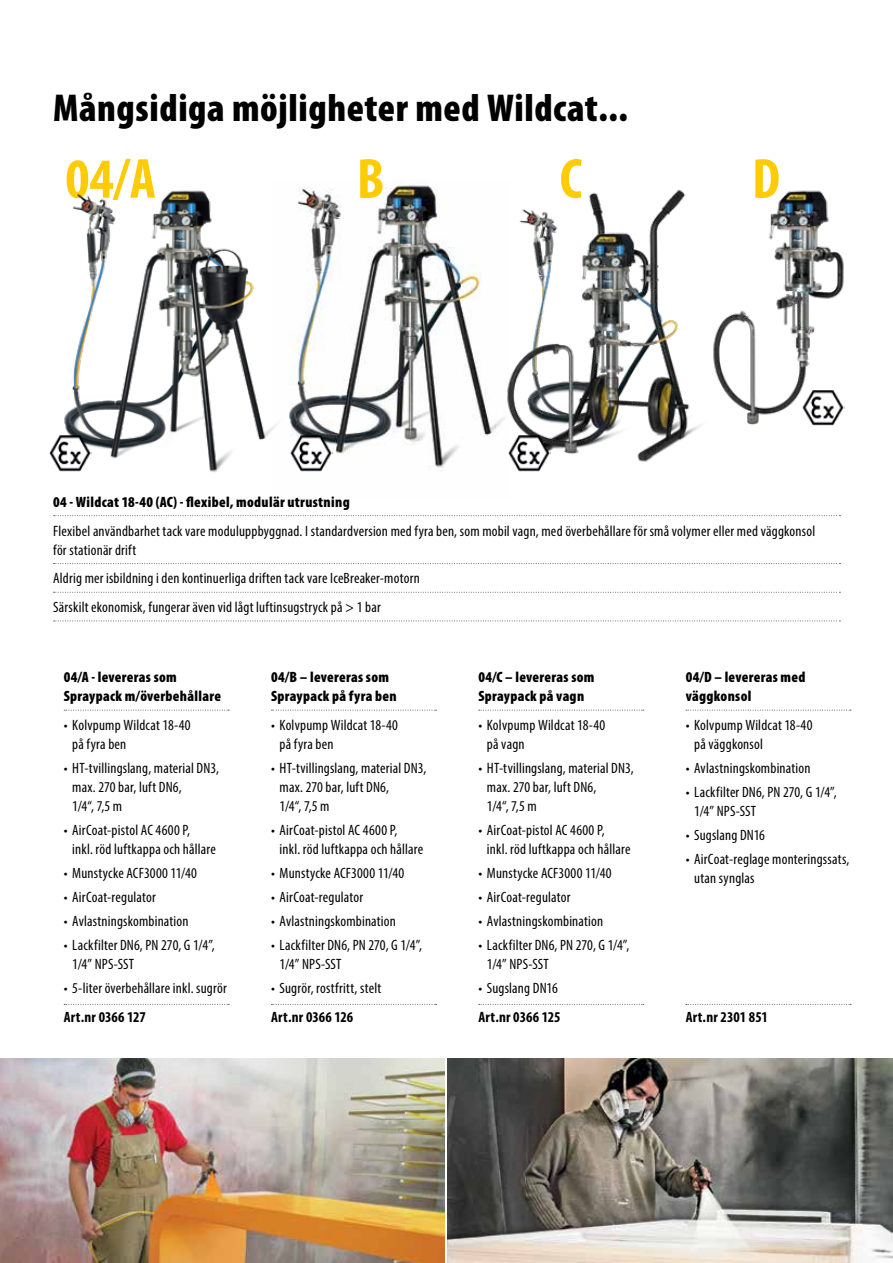
<style>
.page{position:relative;width:893px;height:1263px;background:#fff}
.page>*{position:absolute;margin:0;border:0;box-sizing:border-box;transform-origin:0 0}
.t1{font:700 condensed 57px "Myriad Pro";color:#ffcb05}
.t2{font:900 condensed 39px "Myriad Pro";letter-spacing:.015em;color:#000}
.t3{font:condensed 15px/19.2px "Myriad Pro";letter-spacing:.015em;color:#000}
.t4{font:900 condensed 15px/19.2px "Myriad Pro";letter-spacing:.02em;color:#000}
.t5{font:700 condensed 15px "Myriad Pro";letter-spacing:.005em;color:#000}
</style>
<div class="page">
<img style="left:299px;top:184px;width:152px;height:284px">
<img style="left:713px;top:190px;width:132px;height:235px">
<img style="left:64px;top:188px;width:235px;height:284px">
<img style="left:451px;top:189px;width:250px;height:273px">
<img style="left:0;top:1059px;width:444px;height:204px">
<img style="left:448px;top:1059px;width:444px;height:204px">
<svg style="left:64px;top:710px;width:165px;height:1px"></svg>
<svg style="left:271px;top:710px;width:165px;height:1px"></svg>
<svg style="left:479px;top:710px;width:165px;height:1px"></svg>
<svg style="left:686px;top:710px;width:165px;height:1px"></svg>
<svg style="left:64px;top:1004px;width:165px;height:1px"></svg>
<svg style="left:271px;top:1004px;width:165px;height:1px"></svg>
<svg style="left:479px;top:1004px;width:165px;height:1px"></svg>
<svg style="left:686px;top:1004px;width:165px;height:1px"></svg>
<svg style="left:54px;top:515px;width:786px;height:1px"></svg>
<svg style="left:54px;top:563px;width:786px;height:1px"></svg>
<svg style="left:54px;top:592px;width:786px;height:1px"></svg>
<svg style="left:54px;top:620px;width:786px;height:1px"></svg>
<img style="left:49px;top:434px;width:42px;height:38px">
<img style="left:801px;top:389px;width:43px;height:37px">
<img style="left:508px;top:434px;width:42px;height:38px">
<img style="left:289px;top:434px;width:43px;height:38px">
<h2 class="t2" style="left:53px;top:83px;width:576px">Mångsidiga möjligheter med Wildcat...</h2>
<h1 class="t1" style="left:65px;top:143px;width:92px">04/A</h1>
<h1 class="t1" style="left:357px;top:143px;width:29px">B</h1>
<h1 class="t1" style="left:560px;top:143px;width:24px">C</h1>
<h1 class="t1" style="left:752px;top:143px;width:29px">D</h1>
<p class="t4" style="left:53px;top:492px;width:298px">04 - Wildcat 18-40 (AC) - flexibel, modulär utrustning</p>
<p class="t3" style="left:53px;top:521px;width:763px">Flexibel användbarhet tack vare moduluppbyggnad. I standardversion med fyra ben, som mobil vagn, med överbehållare för små volymer eller med väggkonsol för stationär drift</p>
<p class="t3" style="left:53px;top:564px;width:368px;line-height:28.7px">Aldrig mer isbildning i den kontinuerliga driften tack vare IceBreaker-motorn<br>Särskilt ekonomisk, fungerar även vid lågt luftinsugstryck på &gt; 1 bar</p>
<p class="t4" style="left:64px;top:667px;width:159px">04/A - levereras som<br>Spraypack m/överbehållare</p>
<p class="t4" style="left:271px;top:667px;width:127px">04/B – levereras som<br>Spraypack på fyra ben</p>
<p class="t4" style="left:478px;top:667px;width:118px">04/C – levereras som<br>Spraypack på vagn</p>
<p class="t4" style="left:686px;top:667px;width:121px">04/D – levereras med väggkonsol</p>
<p class="t3" style="left:72px;top:715px;width:120px;text-indent:-9px">• Kolvpump Wildcat 18-40 på fyra ben</p>
<p class="t3" style="left:72px;top:758px;width:148px;text-indent:-9px">• HT-tvillingslang, material DN3, max. 270 bar, luft DN6,<br>1/4“, 7,5 m</p>
<p class="t3" style="left:72px;top:820px;width:145px;text-indent:-9px">• AirCoat-pistol AC 4600 P,<br>inkl. röd luftkappa och hållare</p>
<p class="t3" style="left:64px;top:863px;width:135px">• Munstycke ACF3000 11/40</p>
<p class="t3" style="left:64px;top:887px;width:94px">• AirCoat-regulator</p>
<p class="t3" style="left:64px;top:911px;width:126px">• Avlastningskombination</p>
<p class="t3" style="left:72px;top:935px;width:144px;text-indent:-9px">• Lackfilter DN6, PN 270, G 1/4”,<br>1/4” NPS-SST</p>
<p class="t3" style="left:64px;top:978px;width:165px">• 5-liter överbehållare inkl. sugrör</p>
<p class="t3" style="left:694px;top:715px;width:120px;text-indent:-9px">• Kolvpump Wildcat 18-40 på väggkonsol</p>
<p class="t3" style="left:686px;top:758px;width:126px">• Avlastningskombination</p>
<p class="t3" style="left:694px;top:782px;width:144px;text-indent:-9px">• Lackfilter DN6, PN 270, G 1/4”,<br>1/4” NPS-SST</p>
<p class="t3" style="left:686px;top:825px;width:81px">• Sugslang DN16</p>
<p class="t3" style="left:694px;top:849px;width:157px;text-indent:-9px">• AirCoat-reglage monteringssats, utan synglas</p>
<p class="t3" style="left:487px;top:715px;width:120px;text-indent:-9px">• Kolvpump Wildcat 18-40 på vagn</p>
<p class="t3" style="left:487px;top:758px;width:148px;text-indent:-9px">• HT-tvillingslang, material DN3, max. 270 bar, luft DN6,<br>1/4“, 7,5 m</p>
<p class="t3" style="left:487px;top:820px;width:145px;text-indent:-9px">• AirCoat-pistol AC 4600 P,<br>inkl. röd luftkappa och hållare</p>
<p class="t3" style="left:478px;top:863px;width:135px">• Munstycke ACF3000 11/40</p>
<p class="t3" style="left:478px;top:887px;width:94px">• AirCoat-regulator</p>
<p class="t3" style="left:478px;top:911px;width:126px">• Avlastningskombination</p>
<p class="t3" style="left:487px;top:935px;width:144px;text-indent:-9px">• Lackfilter DN6, PN 270, G 1/4”,<br>1/4” NPS-SST</p>
<p class="t3" style="left:478px;top:978px;width:81px">• Sugslang DN16</p>
<p class="t3" style="left:280px;top:715px;width:120px;text-indent:-9px">• Kolvpump Wildcat 18-40 på fyra ben</p>
<p class="t3" style="left:280px;top:758px;width:148px;text-indent:-9px">• HT-tvillingslang, material DN3, max. 270 bar, luft DN6,<br>1/4“, 7,5 m</p>
<p class="t3" style="left:280px;top:820px;width:145px;text-indent:-9px">• AirCoat-pistol AC 4600 P,<br>inkl. röd luftkappa och hållare</p>
<p class="t3" style="left:271px;top:863px;width:135px">• Munstycke ACF3000 11/40</p>
<p class="t3" style="left:271px;top:887px;width:94px">• AirCoat-regulator</p>
<p class="t3" style="left:271px;top:911px;width:126px">• Avlastningskombination</p>
<p class="t3" style="left:280px;top:935px;width:144px;text-indent:-9px">• Lackfilter DN6, PN 270, G 1/4”,<br>1/4” NPS-SST</p>
<p class="t3" style="left:271px;top:978px;width:112px">• Sugrör, rostfritt, stelt</p>
<p class="t5" style="left:64px;top:1007px;width:84px">Art.nr 0366 127</p>
<p class="t5" style="left:271px;top:1007px;width:84px">Art.nr 0366 126</p>
<p class="t5" style="left:478px;top:1007px;width:84px">Art.nr 0366 125</p>
<p class="t5" style="left:686px;top:1007px;width:84px">Art.nr 2301 851</p>
</div>
